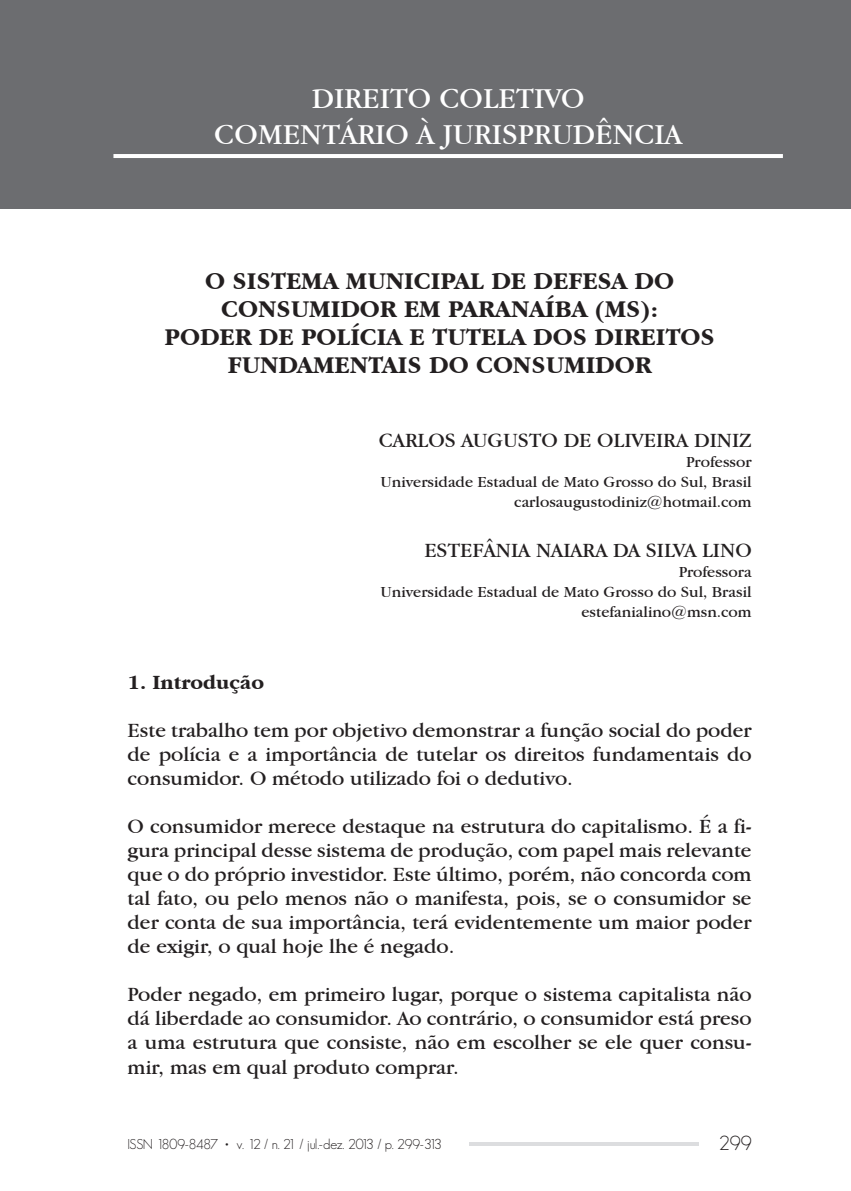
<style>
.page{position:relative;width:851px;height:1191px;background:#fff}
.page>*{position:absolute;margin:0;border:0;box-sizing:border-box;transform-origin:0 0}
.t1{font:30px "Garamond IT Cby BT";color:#fff}
.DJ_Titulo_-_Para_Cri{font:700 25px/28px "Garamond IT Cby BT";color:#231f20;text-align:center}
.DJ_Corpo_do_texto{font:21px/24px "Garamond IT Cby BT";color:#231f20;text-align:justify}
.DJ_Autor_-_Para_cria{font:21px "Garamond IT Cby BT";color:#231f20}
.DJ_Corpo_do_texto-2{font:700 21px "Garamond IT Cby BT";color:#231f20}
.t2{font:300 20px "Geosans";color:#231f20}
.Dados_do_autor_no_in{font:16px "Garamond IT Cby BT";color:#231f20}
.t3{font:300 14px "Geosans";letter-spacing:-.05em;color:#231f20}
</style>
<div class="page">
<hr style="left:469px;top:1142px;width:229px;height:4px;background:#dcdddf">
<div style="left:0;top:0;width:850px;height:209px;background:#6c6d70"></div>
<hr style="left:113px;top:154px;width:669px;height:4px;background:#fff">
<p class="t1" style="left:312px;top:81px;width:274px">DIREITO COLETIVO</p>
<p class="t1" style="left:214px;top:117px;width:469px">COMENTÁRIO À JURISPRUDÊNCIA</p>
<p class="DJ_Titulo_-_Para_Cri" style="left:205px;top:267px;width:470px">O SISTEMA MUNICIPAL DE DEFESA DO<br>CONSUMIDOR EM PARANAÍBA (MS):</p>
<p class="DJ_Titulo_-_Para_Cri" style="left:164px;top:323px;width:551px">PODER DE POLÍCIA E TUTELA DOS DIREITOS<br>FUNDAMENTAIS DO CONSUMIDOR</p>
<p class="DJ_Autor_-_Para_cria" style="left:379px;top:427px;width:374px">CARLOS AUGUSTO DE OLIVEIRA DINIZ</p>
<p class="Dados_do_autor_no_in" style="left:686px;top:452px;width:67px">Professor</p>
<p class="Dados_do_autor_no_in" style="left:380px;top:472px;width:372px">Universidade Estadual de Mato Grosso do Sul, Brasil</p>
<p class="Dados_do_autor_no_in" style="left:514px;top:492px;width:239px">carlosaugustodiniz@hotmail.com</p>
<p class="DJ_Autor_-_Para_cria" style="left:424px;top:538px;width:329px">ESTEFÂNIA NAIARA DA SILVA LINO</p>
<p class="Dados_do_autor_no_in" style="left:678px;top:562px;width:74px">Professora</p>
<p class="Dados_do_autor_no_in" style="left:380px;top:582px;width:372px">Universidade Estadual de Mato Grosso do Sul, Brasil</p>
<p class="Dados_do_autor_no_in" style="left:581px;top:602px;width:172px">estefanialino@msn.com</p>
<p class="DJ_Corpo_do_texto-2" style="left:128px;top:670px;width:138px">1. Introdução</p>
<p class="DJ_Corpo_do_texto" style="left:128px;top:718px;width:625px">Este trabalho tem por objetivo demonstrar a função social do poder de polícia e a importância de tutelar os direitos fundamentais do consumidor. O método utilizado foi o dedutivo.</p>
<p class="DJ_Corpo_do_texto" style="left:128px;top:814px;width:625px">O consumidor merece destaque na estrutura do capitalismo. É a fi&shy;gura principal desse sistema de produção, com papel mais relevante que o do próprio investidor. Este último, porém, não concorda com tal fato, ou pelo menos não o manifesta, pois, se o consumidor se der conta de sua importância, terá evidentemente um maior poder de exigir, o qual hoje lhe é negado.</p>
<p class="DJ_Corpo_do_texto" style="left:128px;top:981px;width:625px">Poder negado, em primeiro lugar, porque o sistema capitalista não dá liberdade ao consumidor. Ao contrário, o consumidor está preso a uma estrutura que consiste, não em escolher se ele quer consu&shy;mir, mas em qual produto comprar.</p>
<p class="t3" style="left:128px;top:1136px;width:315px">ISSN 1809-8487 • v. 12 / n. 21 / jul.-dez. 2013 / p. 299-313</p>
<p class="t2" style="left:718px;top:1132px;width:34px">299</p>
</div>
